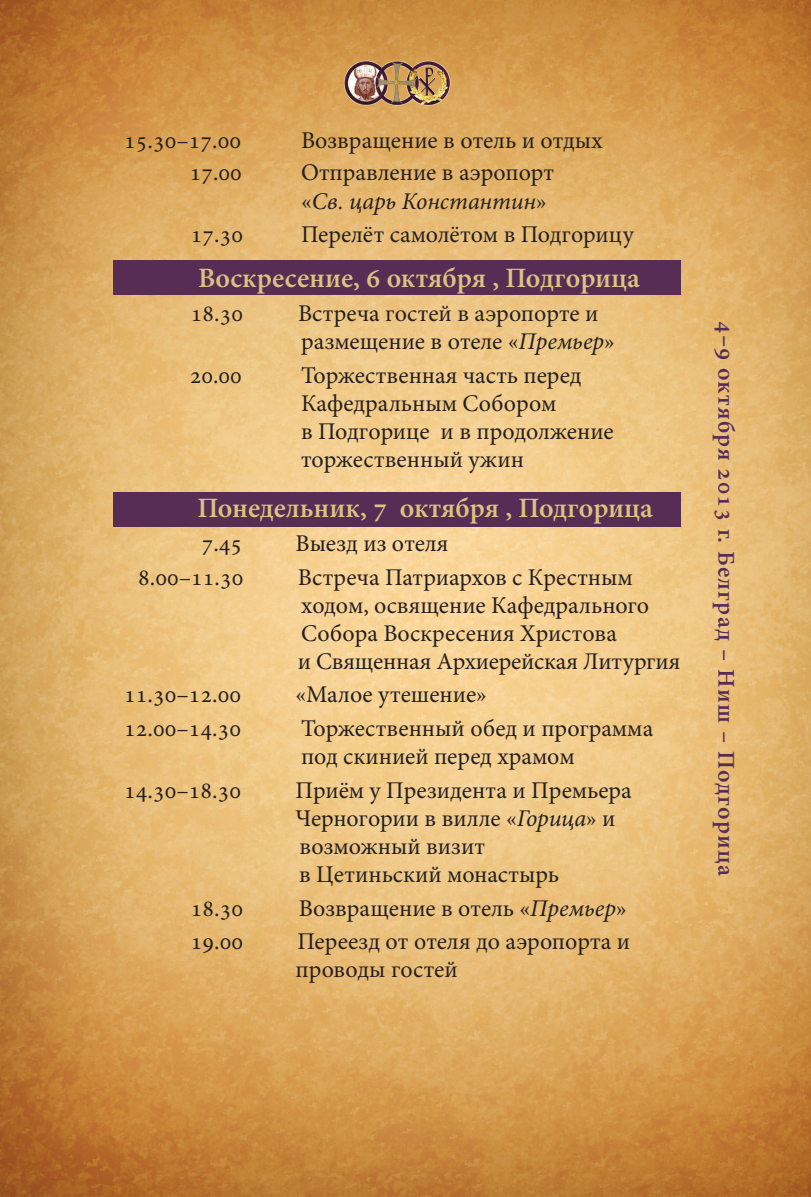
<style>
.page{position:relative;width:811px;height:1197px;background:#fff}
.page>*{position:absolute;margin:0;border:0;box-sizing:border-box;transform-origin:0 0}
.t1{font:600 28px "Minion Pro";color:#dcc380}
.t2{font:24px/28px "Minion Pro";color:#231f20}
.t3{font:600 24px "Minion Pro";letter-spacing:.05em;color:#572d56}
.s1{font-style:italic}
</style>
<div class="page">
<img style="left:0;top:0;width:811px;height:1196px">
<div style="left:113px;top:492px;width:567px;height:34px;background:#572d56"></div>
<div style="left:113px;top:261px;width:567px;height:34px;background:#572d56"></div>
<img style="left:325px;top:58px;width:145px;height:51px">
<p class="t2" style="left:124px;top:126px;width:118px">15.30–17.00</p>
<p class="t2" style="left:301px;top:126px;width:303px">Возвращение в отель и отдых</p>
<p class="t2" style="left:190px;top:159px;width:54px">17.00</p>
<p class="t2" style="left:301px;top:159px;width:255px">Отправление в аэропорт «<span class="s1">Св. царь Константин</span>»</p>
<p class="t2" style="left:191px;top:220px;width:54px">17.30</p>
<p class="t2" style="left:301px;top:220px;width:334px">Перелёт самолётом в Подгорицу</p>
<p class="t1" style="left:198px;top:259px;width:443px">Воскресение, 6 октября , Подгорица</p>
<p class="t2" style="left:191px;top:299px;width:54px">18.30</p>
<p class="t2" style="left:298px;top:299px;width:318px">Встреча гостей в аэропорте и размещение в отеле «<span class="s1">Премьер</span>»</p>
<p class="t2" style="left:190px;top:361px;width:54px">20.00</p>
<p class="t2" style="left:301px;top:361px;width:314px">Торжественная часть перед<br>Кафедральным Собором<br>в Подгорице и в продолжение</p>
<p class="t2" style="left:301px;top:445px;width:224px">торжественный ужин</p>
<p class="t1" style="left:197px;top:489px;width:457px">Понедельник, 7 октября , Подгорица</p>
<p class="t2" style="left:202px;top:529px;width:42px">7.45</p>
<p class="t2" style="left:296px;top:529px;width:154px">Выезд из отеля</p>
<p class="t2" style="left:138px;top:563px;width:107px">8.00–11.30</p>
<p class="t2" style="left:298px;top:563px;width:353px">Встреча Патриархов с Крестным ходом, освящение Кафедрального<br>Собора Воскресения Христова</p>
<p class="t2" style="left:298px;top:647px;width:384px">и Священная Архиерейская Литургия</p>
<p class="t2" style="left:124px;top:680px;width:118px">11.30–12.00</p>
<p class="t2" style="left:295px;top:680px;width:193px">«Малое утешение»</p>
<p class="t2" style="left:124px;top:714px;width:118px">12.00–14.30</p>
<p class="t2" style="left:301px;top:714px;width:354px">Торжественный обед и программа под скинией перед храмом</p>
<p class="t2" style="left:124px;top:776px;width:118px">14.30–18.30</p>
<p class="t2" style="left:295px;top:776px;width:338px">Приём у Президента и Премьера<br>Черногории в вилле «<span class="s1">Горица</span>» и возможный визит<br>в Цетиньский монастырь</p>
<p class="t2" style="left:191px;top:893px;width:54px">18.30</p>
<p class="t2" style="left:299px;top:893px;width:329px">Возвращение в отель «<span class="s1">Премьер</span>»</p>
<p class="t2" style="left:191px;top:927px;width:54px">19.00</p>
<p class="t2" style="left:296px;top:927px;width:336px">Переезд от отеля до аэропорта и проводы гостей</p>
<p class="t3" style="left:742px;top:321px;width:556px;rotate:90deg">4–9 октября 2013 г. Белград – Ниш – Подгорица</p>
</div>
